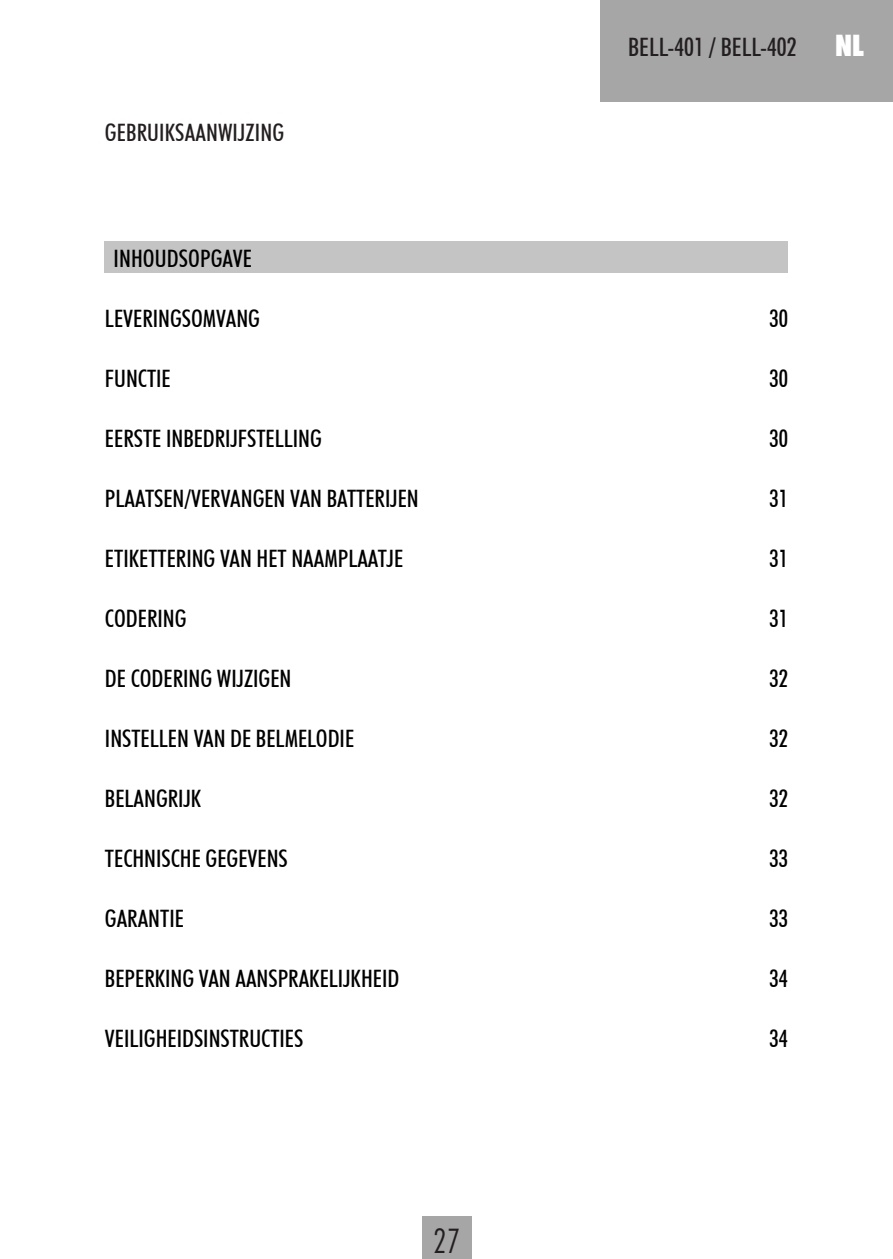
<style>
.page{position:relative;width:893px;height:1259px;background:#fff}
.page>*{position:absolute;margin:0;border:0;box-sizing:border-box;transform-origin:0 0}
.t1{font:300 condensed 33.9px "Futura BT";color:#231f20}
.t2{font:900 condensed 29.7px "Futura BT";color:#fff}
.t3{font:500 condensed 25.5px "Futura BT";color:#231f20}
.t4{font:500 condensed 24px "Futura BT";color:#000}
.t5{font:500 condensed 24px "Futura BT";letter-spacing:.005em;color:#231f20}
</style>
<div class="page">
<div style="left:105px;top:241px;width:683px;height:32px;background:#c4c4c4"></div>
<div style="left:423px;top:1216px;width:49px;height:43px;background:#a6a6a6"></div>
<div style="left:600px;top:0;width:293px;height:102px;background:#a6a6a6"></div>
<p class="t5" style="left:105px;top:123px;width:181px">GEBRUIKSAANWIJZING</p>
<p class="t4" style="left:113px;top:249px;width:140px">INHOUDSOPGAVE</p>
<p class="t3" style="left:628px;top:36px;width:170px">BELL-401 / BELL-402</p>
<p class="t2" style="left:835px;top:33px;width:31px">NL</p>
<p class="t4" style="left:105px;top:309px;width:157px">LEVERINGSOMVANG</p>
<p class="t4" style="left:769px;top:309px;width:20px">30</p>
<p class="t4" style="left:105px;top:369px;width:67px">FUNCTIE</p>
<p class="t4" style="left:769px;top:369px;width:20px">30</p>
<p class="t4" style="left:105px;top:429px;width:218px">EERSTE INBEDRIJFSTELLING</p>
<p class="t4" style="left:769px;top:429px;width:20px">30</p>
<p class="t4" style="left:105px;top:489px;width:315px">PLAATSEN/VERVANGEN VAN BATTERIJEN</p>
<p class="t4" style="left:769px;top:489px;width:20px">31</p>
<p class="t4" style="left:105px;top:549px;width:300px">ETIKETTERING VAN HET NAAMPLAATJE</p>
<p class="t4" style="left:769px;top:549px;width:20px">31</p>
<p class="t4" style="left:105px;top:609px;width:83px">CODERING</p>
<p class="t4" style="left:769px;top:609px;width:20px">31</p>
<p class="t4" style="left:105px;top:669px;width:188px">DE CODERING WIJZIGEN</p>
<p class="t4" style="left:769px;top:669px;width:20px">32</p>
<p class="t4" style="left:105px;top:729px;width:251px">INSTELLEN VAN DE BELMELODIE</p>
<p class="t4" style="left:769px;top:729px;width:20px">32</p>
<p class="t4" style="left:105px;top:789px;width:98px">BELANGRIJK</p>
<p class="t4" style="left:769px;top:789px;width:20px">32</p>
<p class="t4" style="left:105px;top:849px;width:184px">TECHNISCHE GEGEVENS</p>
<p class="t4" style="left:769px;top:849px;width:20px">33</p>
<p class="t4" style="left:105px;top:909px;width:80px">GARANTIE</p>
<p class="t4" style="left:769px;top:909px;width:20px">33</p>
<p class="t4" style="left:105px;top:969px;width:296px">BEPERKING VAN AANSPRAKELIJKHEID</p>
<p class="t4" style="left:769px;top:969px;width:20px">34</p>
<p class="t4" style="left:105px;top:1029px;width:200px">VEILIGHEIDSINSTRUCTIES</p>
<p class="t4" style="left:769px;top:1029px;width:20px">34</p>
<h1 class="t1" style="left:434px;top:1226px;width:28px">27</h1>
</div>
